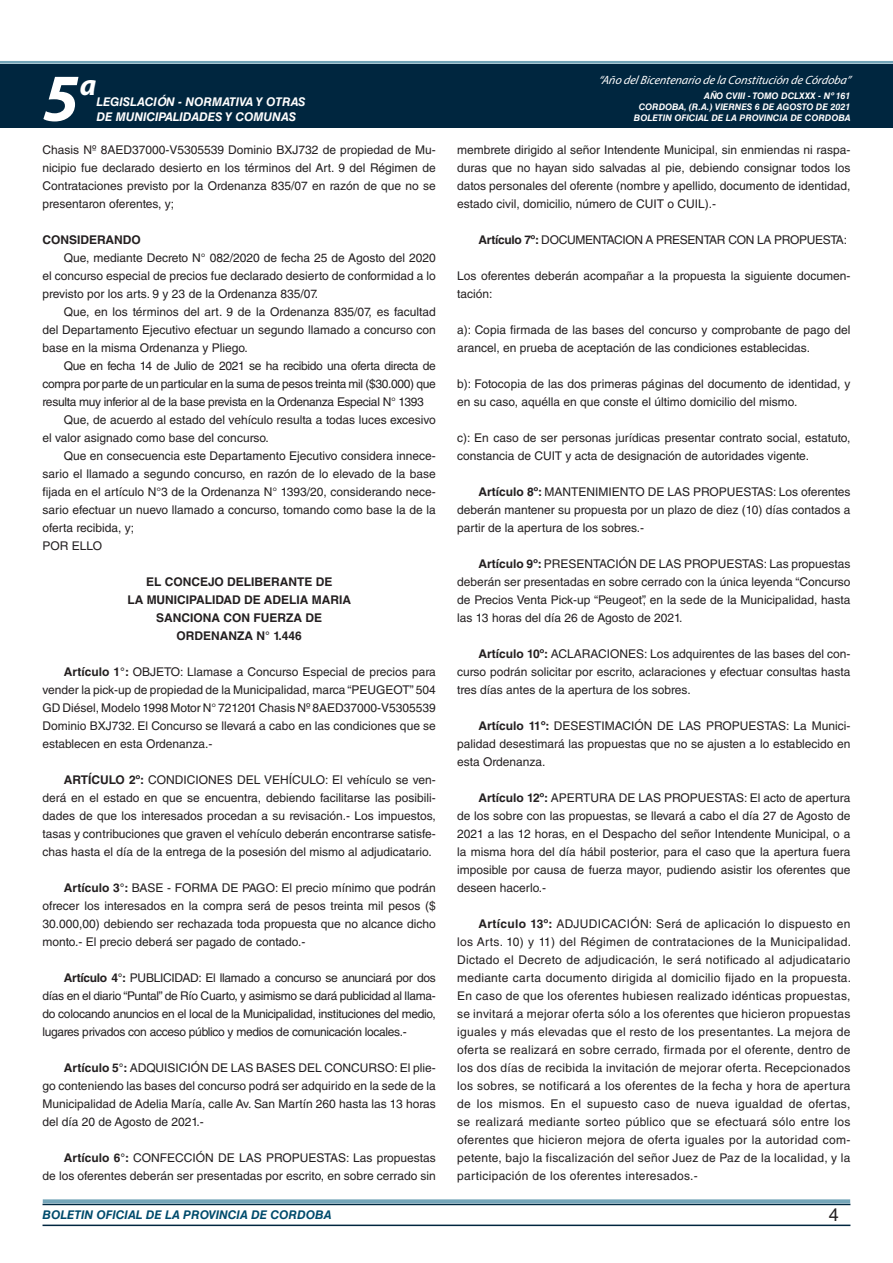
<style>
.page{position:relative;width:893px;height:1263px;background:#fff}
.page>*{position:absolute;margin:0;border:0;box-sizing:border-box;transform-origin:0 0}
.t1{font:italic 700 67.5px "Myriad Pro";color:#fff}
.t2{font:italic 700 30px "Myriad Pro";color:#fff}
.t3{font:18px "Helvetica LT Std";color:#231f20}
.BASE{font:12px/18px "Helvetica LT Std";color:#231f20;text-align:justify}
.RESUELVE{font:700 12px "Helvetica LT Std";color:#231f20}
.t4{font:italic 700 12px "Helvetica LT Std";color:#fff}
.BASE-2{font:12px "Helvetica LT Std";letter-spacing:-.025em;color:#231f20}
.t5{font:italic 12px "Myriad Pro";color:#fff}
.t6{font:italic 700 12px "Helvetica LT Std";color:#004b6c}
.BASE-3{font:700 12px "Helvetica LT Std";color:#231f20}
.t7{font:italic 700 9px/10.8px "Helvetica LT Std";color:#fff;text-align:right}
.s1{font-weight:700}
</style>
<div class="page">
<div style="left:0;top:61px;width:893px;height:6px;background:#fff;opacity:.75"></div>
<div style="left:0;top:64px;width:893px;height:64px;background:#00263f"></div>
<hr style="left:43px;top:1224px;width:807px;height:2px;background:#00263f">
<div style="left:42px;top:1198px;width:809px;height:8px;background:#fff;opacity:.75"></div>
<h1 class="t1" style="left:43px;top:54px;width:38px">5</h1>
<h2 class="t2" style="left:80px;top:66px;width:18px">a</h2>
<p class="t4" style="left:96px;top:95px;width:211px">LEGISLACIÓN - NORMATIVA Y OTRAS</p>
<p class="t4" style="left:96px;top:109px;width:201px">DE MUNICIPALIDADES Y COMUNAS</p>
<p class="t5" style="left:598px;top:72px;width:254px">“Año delBicentenario de la Constitución de Córdoba”</p>
<p class="t7" style="left:634px;top:91px;width:218px">AÑO CVIII - TOMO DCLXXX - Nº 161<br>CORDOBA, (R.A.) VIERNES 6 DE AGOSTO DE 2021<br>BOLETIN OFICIAL DE LA PROVINCIA DE CORDOBA</p>
<p class="BASE" style="left:43px;top:141px;width:395px">Chasis Nº 8AED37000-V5305539 Dominio BXJ732 de propiedad de Mu&shy;nicipio fue declarado desierto en los términos del Art. 9 del Régimen de Contrataciones previsto por la Ordenanza 835/07 en razón de que no se presentaron oferentes, y;</p>
<p class="BASE-3" style="left:43px;top:232px;width:100px">CONSIDERANDO</p>
<p class="BASE" style="left:43px;top:249px;width:395px;text-indent:21px">Que, mediante Decreto N° 082/2020 de fecha 25 de Agosto del 2020 el concurso especial de precios fue declarado desierto de conformidad a lo previsto por los arts. 9 y 23 de la Ordenanza 835/07.</p>
<p class="BASE" style="left:43px;top:303px;width:395px;text-indent:21px">Que, en los términos del art. 9 de la Ordenanza 835/07, es facultad del Departamento Ejecutivo efectuar un segundo llamado a concurso con base en la misma Ordenanza y Pliego.</p>
<p class="BASE" style="left:43px;top:357px;width:395px;text-indent:21px">Que en fecha 14 de Julio de 2021 se ha recibido una oferta directa de compra por parte de un particular en la suma de pesos treinta mil ($30.000) que resulta muy inferior al de la base prevista en la Ordenanza Especial N° 1393</p>
<p class="BASE" style="left:43px;top:411px;width:395px;text-indent:21px">Que, de acuerdo al estado del vehículo resulta a todas luces excesivo el valor asignado como base del concurso.</p>
<p class="BASE" style="left:43px;top:447px;width:395px;text-indent:21px">Que en consecuencia este Departamento Ejecutivo considera innece&shy;sario el llamado a segundo concurso, en razón de lo elevado de la base fijada en el artículo N°3 de la Ordenanza N° 1393/20, considerando nece&shy;sario efectuar un nuevo llamado a concurso, tomando como base la de la oferta recibida, y;</p>
<p class="BASE" style="left:43px;top:537px;width:61px">POR ELLO</p>
<p class="RESUELVE" style="left:146px;top:574px;width:188px">EL CONCEJO DELIBERANTE DE</p>
<p class="RESUELVE" style="left:127px;top:592px;width:225px">LA MUNICIPALIDAD DE ADELIA MARIA</p>
<p class="RESUELVE" style="left:156px;top:610px;width:167px">SANCIONA CON FUERZA DE</p>
<p class="RESUELVE" style="left:177px;top:628px;width:127px">ORDENANZA N° 1.446</p>
<p class="BASE" style="left:43px;top:663px;width:395px;text-indent:21px"><span class="s1">Artículo 1°:</span> OBJETO: Llamase a Concurso Especial de precios para vender la pick-up de propiedad de la Municipalidad, marca “PEUGEOT” 504<br>GD Diésel, Modelo 1998 Motor N° 721201 Chasis Nº 8AED37000-V5305539<br>Dominio BXJ732. El Concurso se llevará a cabo en las condiciones que se establecen en esta Ordenanza.-</p>
<p class="BASE" style="left:43px;top:771px;width:395px;text-indent:21px"><span class="s1">ARTÍCULO 2º:</span> CONDICIONES DEL VEHÍCULO: El vehículo se ven&shy;derá en el estado en que se encuentra, debiendo facilitarse las posibili&shy;dades de que los interesados procedan a su revisación.- Los impuestos, tasas y contribuciones que graven el vehículo deberán encontrarse satisfe&shy;chas hasta el día de la entrega de la posesión del mismo al adjudicatario.</p>
<p class="BASE" style="left:43px;top:879px;width:395px;text-indent:21px"><span class="s1">Artículo 3°:</span> BASE - FORMA DE PAGO: El precio mínimo que podrán ofrecer los interesados en la compra será de pesos treinta mil pesos ($ 30.000,00) debiendo ser rechazada toda propuesta que no alcance dicho monto.- El precio deberá ser pagado de contado.-</p>
<p class="BASE" style="left:43px;top:969px;width:395px;text-indent:21px"><span class="s1">Artículo 4°:</span> PUBLICIDAD: El llamado a concurso se anunciará por dos días en el diario “Puntal” de Río Cuarto, y asimismo se dará publicidad al llama&shy;do colocando anuncios en el local de la Municipalidad, instituciones del medio, lugares privados con acceso público y medios de comunicación locales.-</p>
<p class="BASE" style="left:43px;top:1059px;width:395px;text-indent:21px"><span class="s1">Artículo 5°:</span> ADQUISICIÓN DE LAS BASES DEL CONCURSO: El plie&shy;go conteniendo las bases del concurso podrá ser adquirido en la sede de la Municipalidad de Adelia María, calle Av. San Martín 260 hasta las 13 horas del día 20 de Agosto de 2021.-</p>
<p class="BASE" style="left:43px;top:1149px;width:395px;text-align:right"><span class="s1">Artículo 6°:</span> CONFECCIÓN DE LAS PROPUESTAS: Las propuestas<br>de los oferentes deberán ser presentadas por escrito, en sobre cerrado sin</p>
<p class="BASE" style="left:457px;top:141px;width:395px">membrete dirigido al señor Intendente Municipal, sin enmiendas ni raspa&shy;duras que no hayan sido salvadas al pie, debiendo consignar todos los datos personales del oferente (nombre y apellido, documento de identidad, estado civil, domicilio, número de CUIT o CUIL).-</p>
<p class="BASE-2" style="left:478px;top:233px;width:370px"><span class="s1">Artículo 7º:</span> DOCUMENTACION A PRESENTAR CON LA PROPUESTA:</p>
<p class="BASE" style="left:457px;top:267px;width:395px">Los oferentes deberán acompañar a la propuesta la siguiente documen&shy;tación:</p>
<p class="BASE" style="left:457px;top:321px;width:395px">a): Copia firmada de las bases del concurso y comprobante de pago del arancel, en prueba de aceptación de las condiciones establecidas.</p>
<p class="BASE" style="left:457px;top:375px;width:395px">b): Fotocopia de las dos primeras páginas del documento de identidad, y en su caso, aquélla en que conste el último domicilio del mismo.</p>
<p class="BASE" style="left:457px;top:429px;width:395px">c): En caso de ser personas jurídicas presentar contrato social, estatuto, constancia de CUIT y acta de designación de autoridades vigente.</p>
<p class="BASE" style="left:457px;top:483px;width:395px;text-indent:21px"><span class="s1">Artículo 8º:</span> MANTENIMIENTO DE LAS PROPUESTAS: Los oferentes deberán mantener su propuesta por un plazo de diez (10) días contados a partir de la apertura de los sobres.-</p>
<p class="BASE" style="left:457px;top:555px;width:395px;text-indent:21px"><span class="s1">Artículo 9º:</span> PRESENTACIÓN DE LAS PROPUESTAS: Las propuestas deberán ser presentadas en sobre cerrado con la única leyenda “Concurso de Precios Venta Pick-up “Peugeot”, en la sede de la Municipalidad, hasta las 13 horas del día 26 de Agosto de 2021.</p>
<p class="BASE" style="left:457px;top:645px;width:395px;text-indent:21px"><span class="s1">Artículo 10º:</span> ACLARACIONES: Los adquirentes de las bases del con&shy;curso podrán solicitar por escrito, aclaraciones y efectuar consultas hasta tres días antes de la apertura de los sobres.</p>
<p class="BASE" style="left:457px;top:717px;width:395px;text-indent:21px"><span class="s1">Artículo 11º:</span> DESESTIMACIÓN DE LAS PROPUESTAS: La Munici&shy;palidad desestimará las propuestas que no se ajusten a lo establecido en esta Ordenanza.</p>
<p class="BASE" style="left:457px;top:789px;width:395px;text-indent:21px"><span class="s1">Artículo 12º:</span> APERTURA DE LAS PROPUESTAS: El acto de apertura de los sobre con las propuestas, se llevará a cabo el día 27 de Agosto de 2021 a las 12 horas, en el Despacho del señor Intendente Municipal, o a la misma hora del día hábil posterior, para el caso que la apertura fuera imposible por causa de fuerza mayor, pudiendo asistir los oferentes que deseen hacerlo.-</p>
<p class="BASE" style="left:457px;top:915px;width:396px;text-indent:21px"><span class="s1">Artículo 13º:</span> ADJUDICACIÓN: Será de aplicación lo dispuesto en los Arts. 10) y 11) del Régimen de contrataciones de la Municipalidad.<br>Dictado el Decreto de adjudicación, le será notificado al adjudicatario mediante carta documento dirigida al domicilio fijado en la propuesta.<br>En caso de que los oferentes hubiesen realizado idénticas propuestas, se invitará a mejorar oferta sólo a los oferentes que hicieron propuestas iguales y más elevadas que el resto de los presentantes. La mejora de oferta se realizará en sobre cerrado, firmada por el oferente, dentro de los dos días de recibida la invitación de mejorar oferta. Recepcionados los sobres, se notificará a los oferentes de la fecha y hora de apertura de los mismos. En el supuesto caso de nueva igualdad de ofertas, se realizará mediante sorteo público que se efectuará sólo entre los oferentes que hicieron mejora de oferta iguales por la autoridad com&shy;petente, bajo la fiscalización del señor Juez de Paz de la localidad, y la participación de los oferentes interesados.-</p>
<p class="t6" style="left:43px;top:1208px;width:290px">BOLETIN OFICIAL DE LA PROVINCIA DE CORDOBA</p>
<h3 class="t3" style="left:829px;top:1204px;width:12px">4</h3>
</div>
